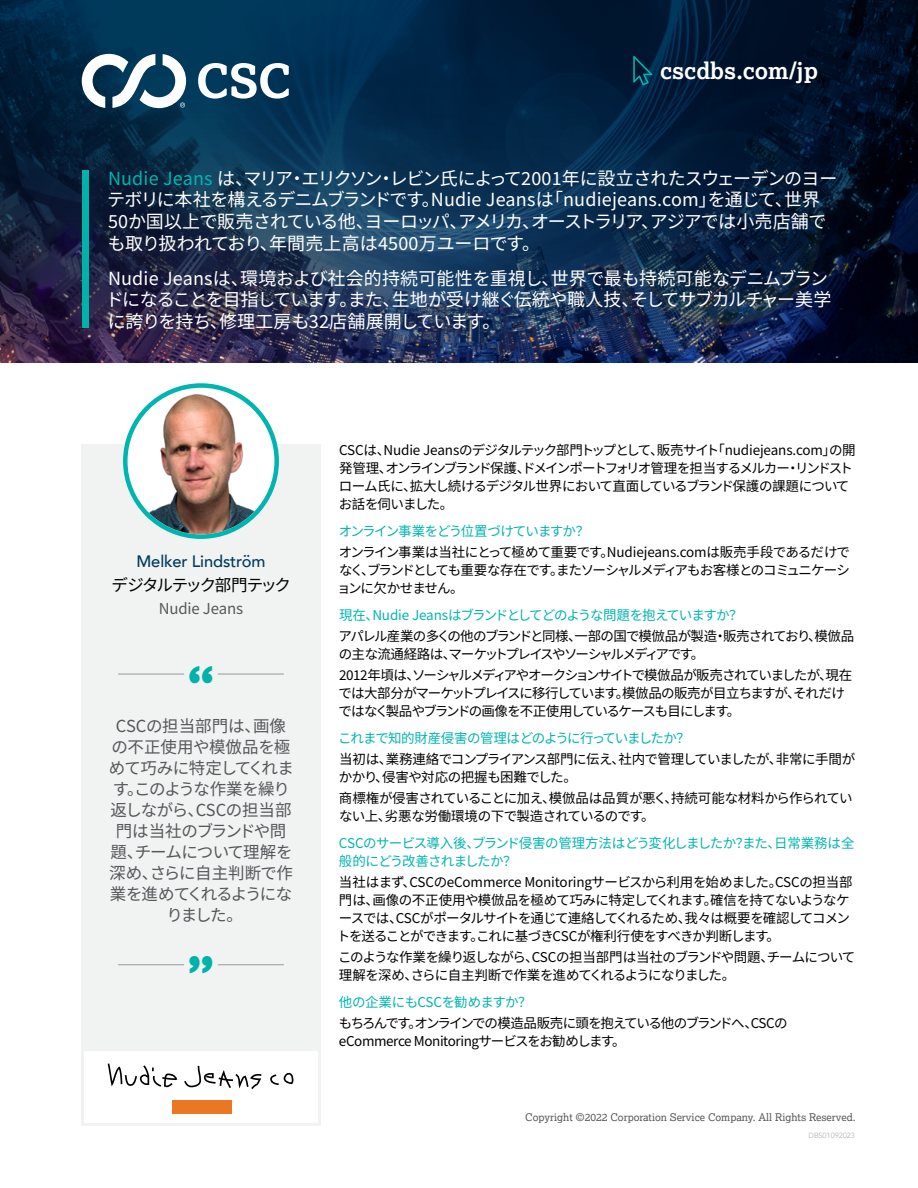
<style>
.page{position:relative;width:918px;height:1188px;background:#fff}
.page>*{position:absolute;margin:0;border:0;box-sizing:border-box;transform-origin:0 0}
.t1{font:800 48px "Lexia";color:#00b2a9}
.t2{font:700 22.95px "Lexia";color:#fff}
.t3{font:18px/21.6px "Noto Sans CJ Kjp";letter-spacing:-.025em;color:#fff}
.t4{font:16.5px/21px "Noto Sans CJ Kjp";letter-spacing:-.03em;color:#54585a;text-align:center}
.t5{font:500 16.5px "Avenir";letter-spacing:-.01em;color:#003b5c}
.t6{font:16.5px "Noto Sans CJ Kjp";letter-spacing:-.1em;color:#000}
.t7{font:15px "Noto Sans CJ Kjp";letter-spacing:-.01em;color:#54585a}
.t8{font:13.5px/18px "Noto Sans SC";letter-spacing:-.06em;color:#000}
.t9{font:13.5px/18px "Noto Sans SC";letter-spacing:-.04em;color:#000}
.t10{font:13.5px/18px "Noto Sans SC";letter-spacing:-.055em;color:#00b5af}
.t11{font:13.5px/18px "Noto Sans SC";letter-spacing:-.085em;color:#000}
.t12{font:13.5px/18px "Noto Sans SC";letter-spacing:-.095em;color:#000}
.t13{font:13.5px/18px "Noto Sans SC";letter-spacing:-.035em;color:#000}
.t14{font:13.5px "Noto Sans SC";letter-spacing:-.075em;color:#00b5af}
.t15{font:13.5px "Noto Sans SC";letter-spacing:-.035em;color:#00b5af}
.t16{font:10.5px "Lexia";color:#58595b}
.t17{font:7.5px "Avenir";letter-spacing:-.02em;color:#b1b4b6}
.s1{color:#00b5af}
</style>
<div class="page">
<svg style="left:0;top:0;width:918px;height:362px;background:#0d2645"></svg>
<svg style="left:198px;top:63px;width:91px;height:36px"></svg>
<svg style="left:82px;top:54px;width:104px;height:54px"></svg>
<div style="left:82px;top:171px;width:6px;height:157px;background:#00b2a9"></div>
<div style="left:81px;top:444px;width:240px;height:682px;background:#f1f2f2"></div>
<img style="left:128px;top:392px;width:144px;height:142px">
<div style="left:123px;top:383px;width:156px;height:156px;border:4px solid #00b5af;border-radius:50%"></div>
<div style="left:81px;top:1048px;width:240px;height:78px;background:#fff;border:3px solid #f1f2f2"></div>
<hr style="left:118px;top:674px;width:66px;height:1px;background:#97999b">
<hr style="left:218px;top:674px;width:66px;height:1px;background:#97999b">
<hr style="left:118px;top:964px;width:66px;height:1px;background:#97999b">
<hr style="left:218px;top:964px;width:66px;height:1px;background:#97999b">
<svg style="left:184px;top:1066px;width:77px;height:23px"></svg>
<svg style="left:108px;top:1063px;width:69px;height:24px"></svg>
<svg style="left:270px;top:1073px;width:23px;height:12px"></svg>
<div style="left:172px;top:1100px;width:59px;height:14px;background:#eb7725"></div>
<svg style="left:633px;top:56px;width:19px;height:29px"></svg>
<h2 class="t2" style="left:660px;top:57px;width:159px">cscdbs.com/jp</h2>
<h3 class="t3" style="left:107px;top:168px;width:732px"><span class="s1">Nudie Jeans</span> は、マリア・エリクソン・レビン氏によって2001年に設立されたスウェーデンのヨーテボリに本社を構えるデニムブランドです。Nudie Jeansは「nudiejeans.com」を通じて、世界50か国以上で販売されている他、ヨーロッパ、アメリカ、オーストラリア、アジアでは小売店舗でも取り扱われており、年間売上高は4500万ユーロです。</h3>
<h3 class="t3" style="left:106px;top:268px;width:727px">Nudie Jeansは、環境および社会的持続可能性を重視し、世界で最も持続可能なデニムブランドになることを目指しています。また、生地が受け継ぐ伝統や職人技、そしてサブカルチャー美学に誇りを持ち、修理工房も32店舗展開しています。</h3>
<p class="t5" style="left:137px;top:547px;width:130px">Melker Lindström</p>
<p class="t6" style="left:112px;top:576px;width:181px">デジタルテック部門テック</p>
<p class="t7" style="left:159px;top:600px;width:86px">Nudie Jeans</p>
<h1 class="t1" style="left:186px;top:653px;width:31px">“</h1>
<p class="t4" style="left:109px;top:716px;width:186px">CSCの担当部門は、画像の不正使用や模倣品を極めて巧みに特定してくれます。このような作業を繰り返しながら、CSCの担当部門は当社のブランドや問題、チームについて理解を深め、さらに自主判断で作業を進めてくれるようになりました。</p>
<h1 class="t1" style="left:186px;top:944px;width:31px">”</h1>
<p class="t8" style="left:339px;top:442px;width:519px">CSCは、Nudie Jeansのデジタルテック部門トップとして、販売サイト「nudiejeans.com」の開発管理、オンラインブランド保護、ドメインポートフォリオ管理を担当するメルカー・リンドストローム氏に、拡大し続けるデジタル世界において直面しているブランド保護の課題についてお話を伺いました。</p>
<p class="t14" style="left:339px;top:524px;width:252px">オンライン事業をどう位置づけていますか？</p>
<p class="t8" style="left:337px;top:544px;width:514px;text-align:justify">オンライン事業は当社にとって極めて重要です。Nudiejeans.comは販売手段であるだけでなく、ブランドとしても重要な存在です。またソーシャルメディアもお客様とのコミュニケーションに欠かせません。</p>
<p class="t10" style="left:339px;top:607px;width:405px">現在、Nudie Jeansはブランドとしてどのような問題を抱えていますか？</p>
<p class="t12" style="left:339px;top:628px;width:517px">アパレル産業の多くの他のブランドと同様、一部の国で模倣品が製造・販売されており、模倣品の主な流通経路は、マーケットプレイスやソーシャルメディアです。</p>
<p class="t11" style="left:339px;top:667px;width:515px">2012年頃は、ソーシャルメディアやオークションサイトで模倣品が販売されていましたが、現在では大部分がマーケットプレイスに移行しています。模倣品の販売が目立ちますが、それだけではなく製品やブランドの画像を不正使用しているケースも目にします。</p>
<p class="t10" style="left:338px;top:730px;width:353px">これまで知的財産侵害の管理はどのように行っていましたか？</p>
<p class="t9" style="left:339px;top:751px;width:518px">当初は、業務連絡でコンプライアンス部門に伝え、社内で管理していましたが、非常に手間がかかり、侵害や対応の把握も困難でした。</p>
<p class="t13" style="left:339px;top:790px;width:515px">商標権が侵害されていることに加え、模倣品は品質が悪く、持続可能な材料から作られていない上、劣悪な労働環境の下で製造されているのです。</p>
<p class="t10" style="left:339px;top:835px;width:517px">CSCのサービス導入後、ブランド侵害の管理方法はどう変化しましたか？また、日常業務は全般的にどう改善されましたか？</p>
<p class="t9" style="left:337px;top:874px;width:517px">当社はまず、CSCのeCommerce Monitoringサービスから利用を始めました。CSCの担当部門は、画像の不正使用や模倣品を極めて巧みに特定してくれます。確信を持てないようなケースでは、CSCがポータルサイトを通じて連絡してくれるため、我々は概要を確認してコメントを送ることができます。これに基づきCSCが権利行使をすべきか判断します。</p>
<p class="t8" style="left:338px;top:949px;width:519px">このような作業を繰り返しながら、CSCの担当部門は当社のブランドや問題、チームについて理解を深め、さらに自主判断で作業を進めてくれるようになりました。</p>
<p class="t15" style="left:339px;top:995px;width:194px">他の企業にもCSCを勧めますか？</p>
<p class="t8" style="left:339px;top:1015px;width:450px">もちろんです。オンラインでの模造品販売に頭を抱えている他のブランドへ、CSCのeCommerce Monitoringサービスをお勧めします。</p>
<p class="t16" style="left:525px;top:1110px;width:332px">Copyright ©2022 Corporation Service Company. All Rights Reserved.</p>
<p class="t17" style="left:809px;top:1131px;width:48px">DBS01092023</p>
</div>
